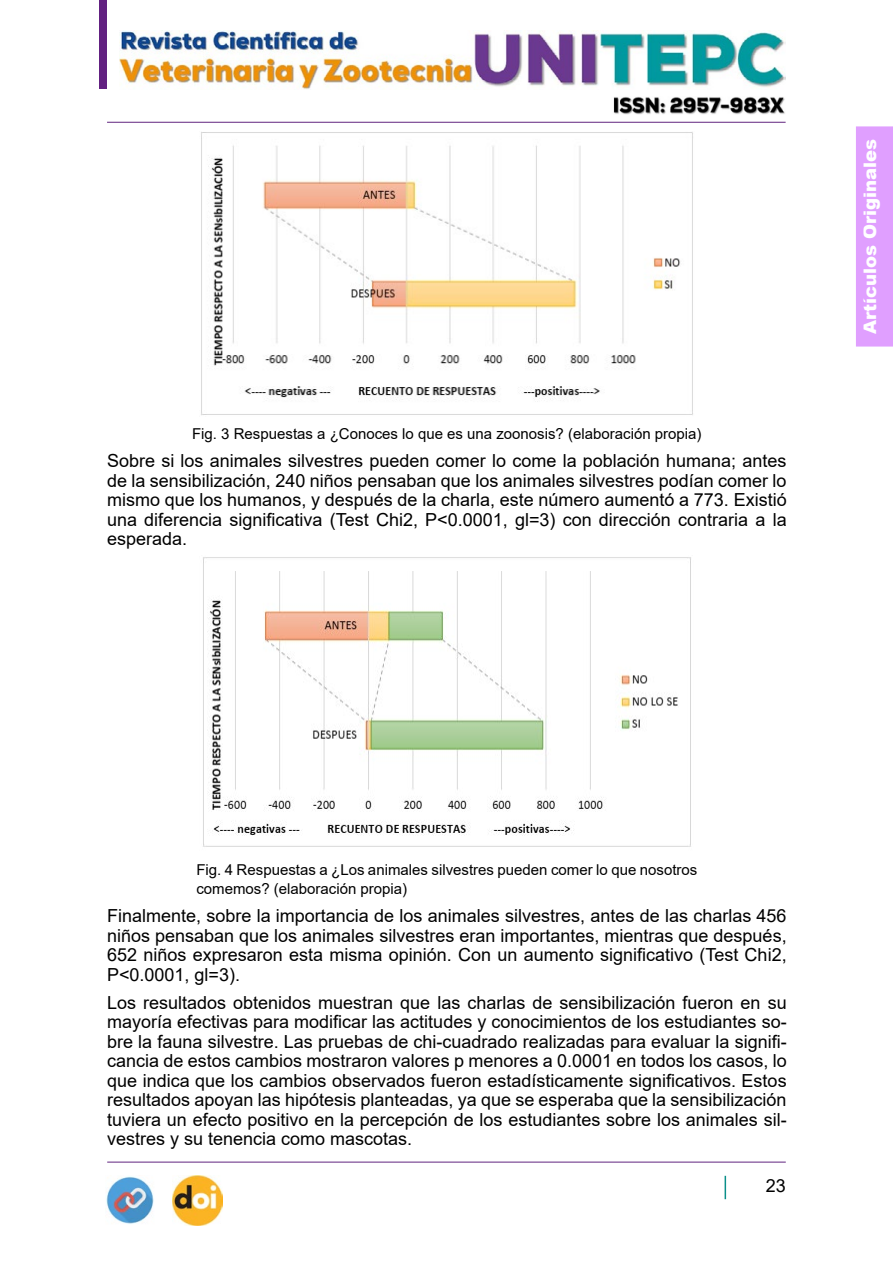
<style>
.page{position:relative;width:893px;height:1263px;background:#fff}
.page>*{position:absolute;margin:0;border:0;box-sizing:border-box;transform-origin:0 0}
.t1{font:18px/19.5px "Arial";color:#000;text-align:justify}
.t2{font:900 18px "Arial";color:#fff}
.t3{font:15px/19.5px "Arial";color:#000}
</style>
<div class="page">
<div style="left:100px;top:0;width:7px;height:89px;background:#622181"></div>
<hr style="left:107px;top:122px;width:679px;height:1px;background:#60247f">
<hr style="left:107px;top:1162px;width:679px;height:1px;background:#60247f">
<svg style="left:725px;top:1176px;width:1px;height:23px"></svg>
<div style="left:856px;top:126px;width:37px;height:221px;background:#e09fff"></div>
<img style="left:106px;top:1176px;width:48px;height:48px">
<img style="left:173px;top:1176px;width:50px;height:49px">
<img style="left:119px;top:31px;width:667px;height:58px">
<img style="left:613px;top:97px;width:172px;height:17px">
<img style="left:201px;top:132px;width:492px;height:283px">
<img style="left:203px;top:557px;width:488px;height:290px">
<p class="t3" style="left:192px;top:424px;width:511px">Fig. 3 Respuestas a ¿Conoces lo que es una zoonosis? (elaboración propia)</p>
<p class="t1" style="left:107px;top:451px;width:681px">Sobre si los animales silvestres pueden comer lo come la población humana; antes de la sensibilización, 240 niños pensaban que los animales silvestres podían comer lo mismo que los humanos, y después de la charla, este número aumentó a 773. Existió una diferencia significativa (Test Chi2, P&lt;0.0001, gl=3) con dirección contraria a la esperada.</p>
<p class="t2" style="left:857px;top:334px;width:197px;rotate:-90deg">Artículos Originales</p>
<p class="t3" style="left:196px;top:859px;width:502px">Fig. 4 Respuestas a ¿Los animales silvestres pueden comer lo que nosotros comemos? (elaboración propia)</p>
<p class="t1" style="left:107px;top:906px;width:681px">Finalmente, sobre la importancia de los animales silvestres, antes de las charlas 456 niños pensaban que los animales silvestres eran importantes, mientras que después, 652 niños expresaron esta misma opinión. Con un aumento significativo (Test Chi2, P&lt;0.0001, gl=3).</p>
<p class="t1" style="left:107px;top:992px;width:681px">Los resultados obtenidos muestran que las charlas de sensibilización fueron en su mayoría efectivas para modificar las actitudes y conocimientos de los estudiantes so&shy;bre la fauna silvestre. Las pruebas de chi-cuadrado realizadas para evaluar la signifi&shy;cancia de estos cambios mostraron valores p menores a 0.0001 en todos los casos, lo que indica que los cambios observados fueron estadísticamente significativos. Estos resultados apoyan las hipótesis planteadas, ya que se esperaba que la sensibilización tuviera un efecto positivo en la percepción de los estudiantes sobre los animales sil&shy;vestres y su tenencia como mascotas.</p>
<p class="t1" style="left:766px;top:1176px;width:22px">23</p>
</div>
